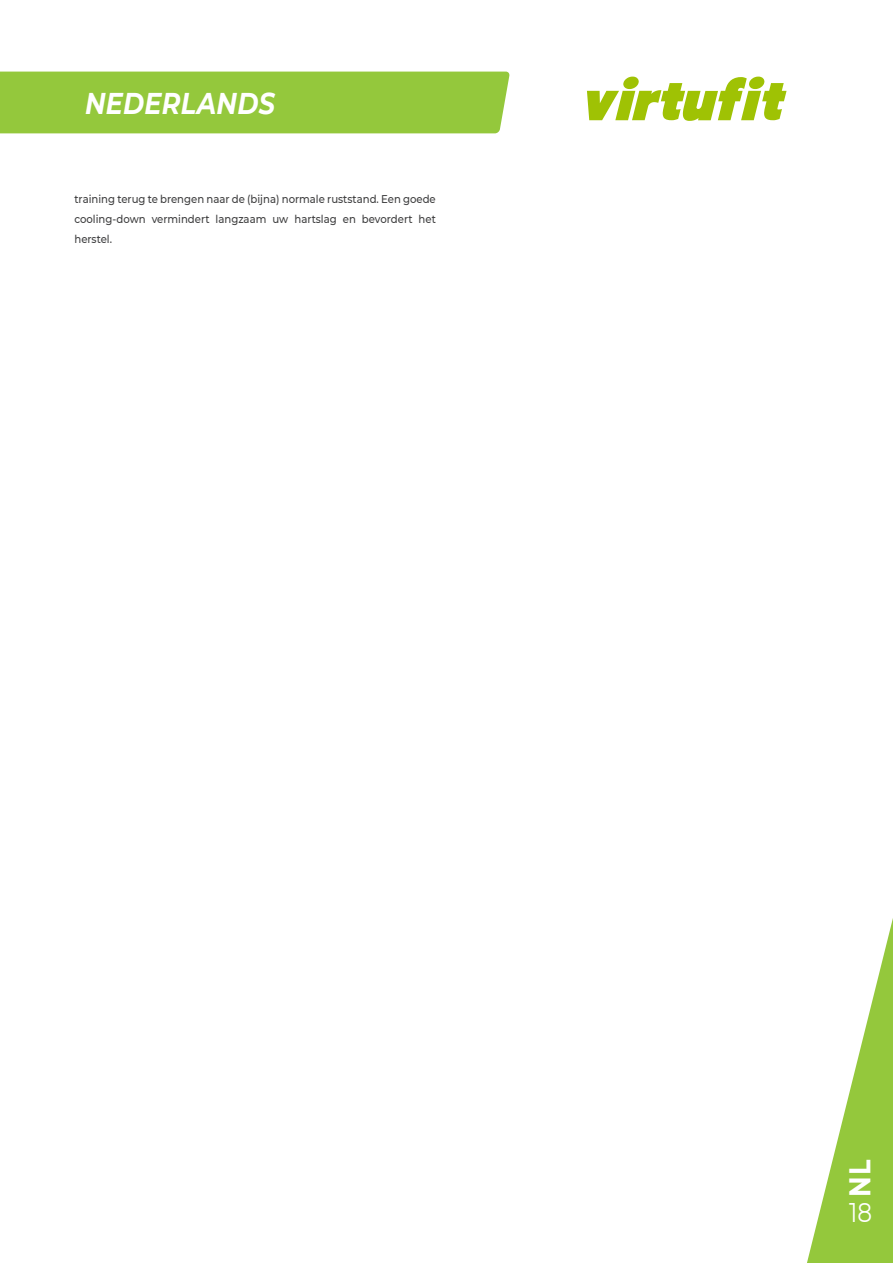
<style>
.page{position:relative;width:893px;height:1263px;background:#fff}
.page>*{position:absolute;margin:0;border:0;box-sizing:border-box;transform-origin:0 0}
.t1{font:italic 700 30px "Montserrat";letter-spacing:.01em;color:#fff;scale:.85 1}
.t2{font:700 30px "Montserrat";color:#fff;scale:.85 1}
.t3{font:27px "Montserrat";color:#fff;scale:.85 1}
.t4{font:500 11.25px/20.2px "Montserrat";color:#3e3e3f;text-align:justify;scale:.9 1}
</style>
<div class="page">
<div style="left:0;top:72px;width:510px;height:61px;background:#94c83c"></div>
<svg style="left:587px;top:77px;width:199px;height:44px"></svg>
<svg style="left:807px;top:918px;width:86px;height:345px"></svg>
<h1 class="t1" style="left:85px;top:89px;width:225px">NEDERLANDS</h1>
<p class="t4" style="left:74px;top:189px;width:403px">training terug te brengen naar de (bijna) normale ruststand. Een goede cooling-down vermindert langzaam uw hartslag en bevordert het herstel.</p>
<h1 class="t2" style="left:843px;top:1197px;width:45px;rotate:-90deg">NL</h1>
<h2 class="t3" style="left:849px;top:1197px;width:28px">18</h2>
</div>
